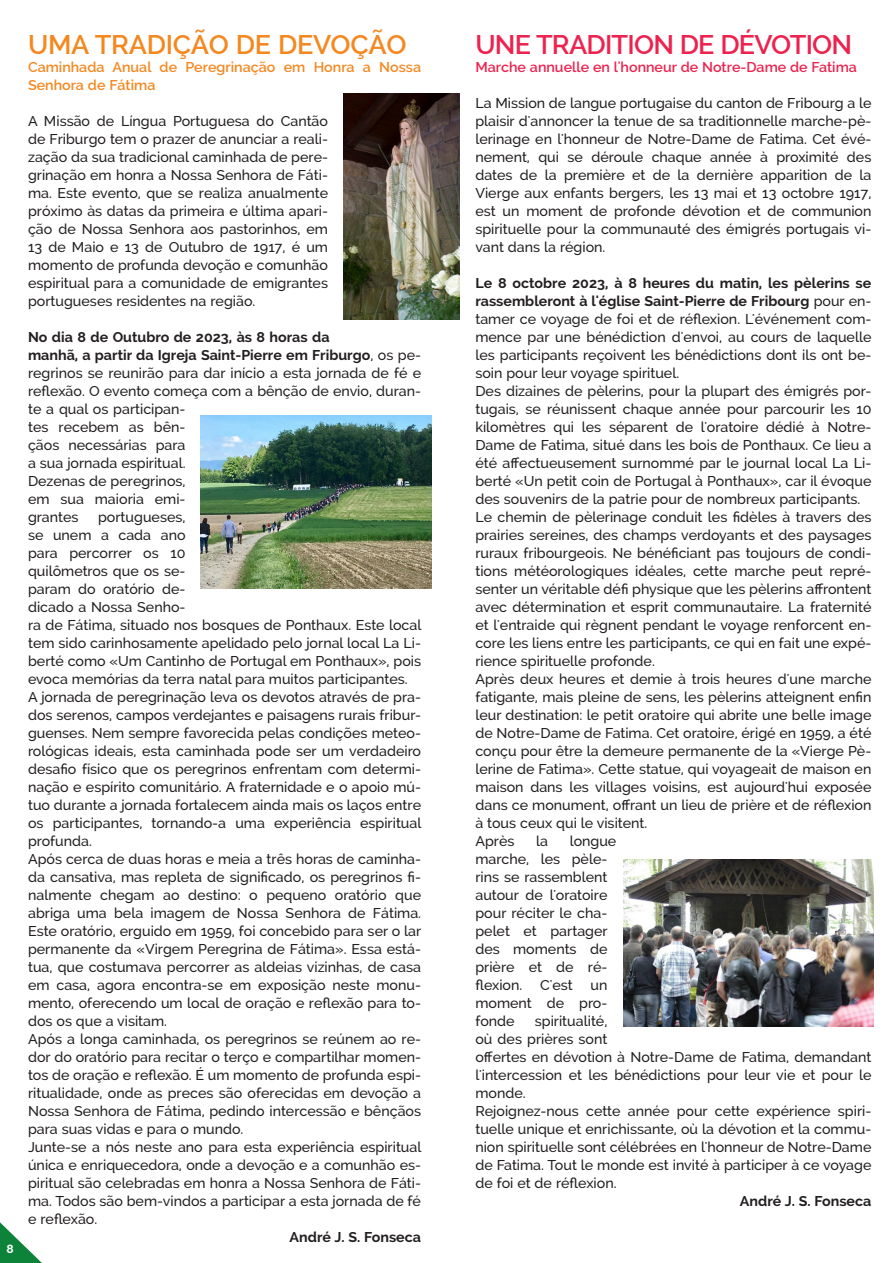
<style>
.page{position:relative;width:893px;height:1263px;background:#fff}
.page>*{position:absolute;margin:0;border:0;box-sizing:border-box;transform-origin:0 0}
.Texte_base{font:600 27px "Raleway";letter-spacing:-.03em;color:#ed224e}
.Texte_base-2{font:600 27px "Raleway";letter-spacing:-.01em;color:#f5871f}
.Texte_base-3{font:500 14.25px/18px "Raleway";color:#231f20;text-align:justify}
.Texte_base-4{font:600 14.25px/18px "Raleway";color:#f5871f}
.Texte_base-5{font:600 14.25px "Raleway";color:#ed224e}
.Texte_base-6{font:700 14.25px "Raleway";color:#231f20}
.t1{font:700 12px "Raleway";color:#fff}
.s1{font-weight:700}
</style>
<div class="page">
<svg style="left:0;top:1222px;width:42px;height:41px"></svg>
<img style="left:201px;top:416px;width:230px;height:173px">
<img style="left:623px;top:860px;width:251px;height:167px">
<img style="left:344px;top:93px;width:115px;height:226px">
<p class="t1" style="left:6px;top:1242px;width:9px">8</p>
<p class="Texte_base-2" style="left:28px;top:29px;width:380px">UMA TRADIÇÃO DE DEVOÇÃO</p>
<p class="Texte_base-4" style="left:28px;top:58px;width:395px">Caminhada Anual de Peregrinação em Honra a Nossa<br>Senhora de Fátima</p>
<p class="Texte_base-3" style="left:28px;top:112px;width:302px">A Missão de Língua Portuguesa do Cantão de Friburgo tem o prazer de anunciar a reali&shy;zação da sua tradicional caminhada de pere&shy;grinação em honra a Nossa Senhora de Fáti&shy;ma. Este evento, que se realiza anualmente próximo às datas da primeira e última apari&shy;ção de Nossa Senhora aos pastorinhos, em 13 de Maio e 13 de Outubro de 1917, é um momento de profunda devoção e comunhão espiritual para a comunidade de emigrantes portugueses residentes na região.</p>
<p class="Texte_base-3" style="left:28px;top:328px;width:395px;text-align:left"><span class="s1">No dia 8 de Outubro de 2023, às 8 horas da<br>manhã, a partir da Igreja Saint-Pierre em Friburgo</span>, os pe&shy;regrinos se reunirão para dar início a esta jornada de fé e reflexão. O evento começa com a bênção de envio, duran&shy;te a qual os participan-<br>tes recebem as bên-<br>çãos necessárias para<br>a sua jornada espiritual.</p>
<p class="Texte_base-3" style="left:28px;top:472px;width:159px">Dezenas de peregrinos, em sua maioria emi&shy;grantes</p>
<p class="Texte_base-3" style="left:28px;top:508px;width:395px;text-align:left;text-indent:70px">portugueses,<br>se unem a cada ano<br>para percorrer os 10<br>quilômetros que os se-<br>param do oratório de-<br>dicado a Nossa Senho-<br>ra de Fátima, situado nos bosques de Ponthaux. Este local tem sido carinhosamente apelidado pelo jornal local La Li&shy;berté como «Um Cantinho de Portugal em Ponthaux», pois evoca memórias da terra natal para muitos participantes.</p>
<p class="Texte_base-3" style="left:28px;top:688px;width:395px">A jornada de peregrinação leva os devotos através de pra&shy;dos serenos, campos verdejantes e paisagens rurais fribur&shy;guenses. Nem sempre favorecida pelas condições meteo&shy;rológicas ideais, esta caminhada pode ser um verdadeiro desafio físico que os peregrinos enfrentam com determi&shy;nação e espírito comunitário. A fraternidade e o apoio mú&shy;tuo durante a jornada fortalecem ainda mais os laços entre os participantes, tornando-a uma experiência espiritual profunda.</p>
<p class="Texte_base-3" style="left:28px;top:850px;width:395px">Após cerca de duas horas e meia a três horas de caminha&shy;da cansativa, mas repleta de significado, os peregrinos fi&shy;nalmente chegam ao destino: o pequeno oratório que abriga uma bela imagem de Nossa Senhora de Fátima.<br>Este oratório, erguido em 1959, foi concebido para ser o lar permanente da «Virgem Peregrina de Fátima». Essa está&shy;tua, que costumava percorrer as aldeias vizinhas, de casa em casa, agora encontra-se em exposição neste monu&shy;mento, oferecendo um local de oração e reflexão para to&shy;dos os que a visitam.</p>
<p class="Texte_base-3" style="left:28px;top:1030px;width:395px">Após a longa caminhada, os peregrinos se reúnem ao re&shy;dor do oratório para recitar o terço e compartilhar momen&shy;tos de oração e reflexão. É um momento de profunda espi&shy;ritualidade, onde as preces são oferecidas em devoção a Nossa Senhora de Fátima, pedindo intercessão e bênçãos para suas vidas e para o mundo.</p>
<p class="Texte_base-3" style="left:28px;top:1138px;width:395px">Junte-se a nós neste ano para esta experiência espiritual única e enriquecedora, onde a devoção e a comunhão es&shy;piritual são celebradas em honra a Nossa Senhora de Fáti&shy;ma. Todos são bem-vindos a participar a esta jornada de fé e reflexão.</p>
<p class="Texte_base-6" style="left:290px;top:1229px;width:133px">André J. S. Fonseca</p>
<p class="Texte_base" style="left:475px;top:29px;width:378px">UNE TRADITION DE DÉVOTION</p>
<p class="Texte_base-5" style="left:475px;top:59px;width:383px">Marche annuelle en l'honneur de Notre-Dame de Fatima</p>
<p class="Texte_base-3" style="left:475px;top:94px;width:398px">La Mission de langue portugaise du canton de Fribourg a le plaisir d'annoncer la tenue de sa traditionnelle marche-pè&shy;lerinage en l'honneur de Notre-Dame de Fatima. Cet évé&shy;nement, qui se déroule chaque année à proximité des dates de la première et de la dernière apparition de la Vierge aux enfants bergers, les 13 mai et 13 octobre 1917, est un moment de profonde dévotion et de communion spirituelle pour la communauté des émigrés portugais vi&shy;vant dans la région.</p>
<p class="Texte_base-3" style="left:475px;top:274px;width:398px"><span class="s1">Le 8 octobre 2023, à 8 heures du matin, les pèlerins se rassembleront à l'église Saint-Pierre de Fribourg</span> pour en&shy;tamer ce voyage de foi et de réflexion. L'événement com&shy;mence par une bénédiction d'envoi, au cours de laquelle les participants reçoivent les bénédictions dont ils ont be&shy;soin pour leur voyage spirituel.</p>
<p class="Texte_base-3" style="left:475px;top:382px;width:398px">Des dizaines de pèlerins, pour la plupart des émigrés por&shy;tugais, se réunissent chaque année pour parcourir les 10 kilomètres qui les séparent de l'oratoire dédié à Notre-Dame de Fatima, situé dans les bois de Ponthaux. Ce lieu a été affectueusement surnommé par le journal local La Li&shy;berté «Un petit coin de Portugal à Ponthaux», car il évoque des souvenirs de la patrie pour de nombreux participants.</p>
<p class="Texte_base-3" style="left:475px;top:508px;width:398px">Le chemin de pèlerinage conduit les fidèles à travers des prairies sereines, des champs verdoyants et des paysages ruraux fribourgeois. Ne bénéficiant pas toujours de condi&shy;tions météorologiques idéales, cette marche peut repré&shy;senter un véritable défi physique que les pèlerins affrontent avec détermination et esprit communautaire. La fraternité et l'entraide qui règnent pendant le voyage renforcent en&shy;core les liens entre les participants, ce qui en fait une expé&shy;rience spirituelle profonde.</p>
<p class="Texte_base-3" style="left:475px;top:670px;width:398px">Après deux heures et demie à trois heures d'une marche fatigante, mais pleine de sens, les pèlerins atteignent enfin leur destination: le petit oratoire qui abrite une belle image de Notre-Dame de Fatima. Cet oratoire, érigé en 1959, a été conçu pour être la demeure permanente de la «Vierge Pè&shy;lerine de Fatima». Cette statue, qui voyageait de maison en maison dans les villages voisins, est aujourd'hui exposée dans ce monument, offrant un lieu de prière et de réflexion à tous ceux qui le visitent.</p>
<p class="Texte_base-3" style="left:475px;top:832px;width:41px">Après</p>
<p class="Texte_base-3" style="left:536px;top:832px;width:13px">la</p>
<p class="Texte_base-3" style="left:475px;top:832px;width:142px;text-align:left;text-indent:94px">longue marche, les pèle&shy;rins se rassemblent autour de l'oratoire pour réciter le cha&shy;pelet et partager des moments de prière et de ré&shy;flexion. C'est un moment de pro&shy;fonde</p>
<p class="Texte_base-3" style="left:475px;top:1012px;width:398px;text-align:left;text-indent:59px">spiritualité,<br>où des prières sont<br>offertes en dévotion à Notre-Dame de Fatima, demandant l'intercession et les bénédictions pour leur vie et pour le monde.</p>
<p class="Texte_base-3" style="left:475px;top:1102px;width:398px">Rejoignez-nous cette année pour cette expérience spiri&shy;tuelle unique et enrichissante, où la dévotion et la commu&shy;nion spirituelle sont célébrées en l'honneur de Notre-Dame de Fatima. Tout le monde est invité à participer à ce voyage de foi et de réflexion.</p>
<p class="Texte_base-6" style="left:740px;top:1193px;width:133px">André J. S. Fonseca</p>
</div>
